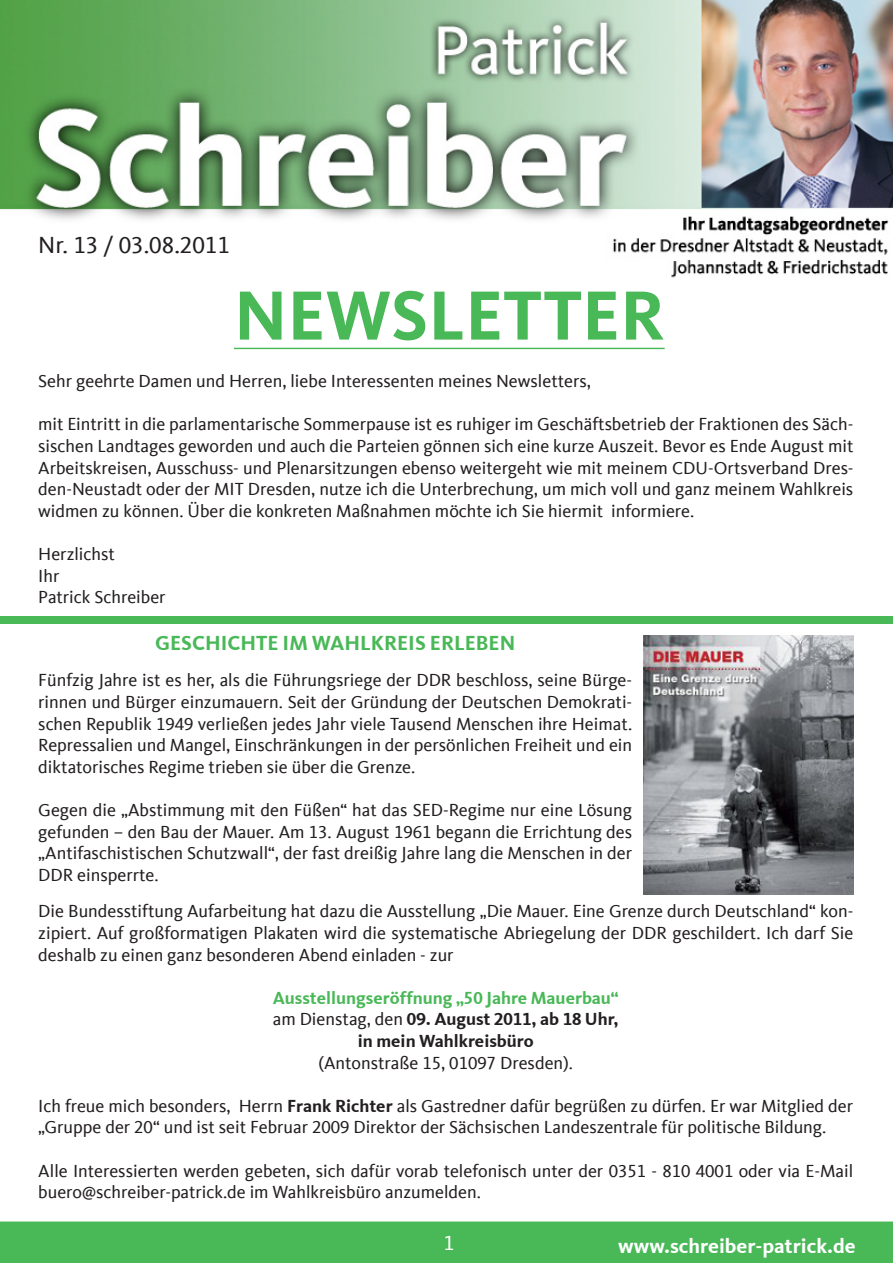
<style>
.page{position:relative;width:893px;height:1263px;background:#fff}
.page>*{position:absolute;margin:0;border:0;box-sizing:border-box;transform-origin:0 0}
.t1{font:700 72px "CDU Kievit Tab";color:#49b857}
.t2{font:24px "CDU Kievit Tab";color:#231f20}
.t3{font:700 21px "CDU Kievit Tab";color:#49b857}
.t4{font:700 21px "CDU Kievit Tab";color:#fff}
.t5{font:21px "CDU Kievit Tab";color:#fff}
.t6{font:18px/21.6px "CDU Kievit Tab";color:#231f20;text-align:justify}
.t7{font:700 18px/21.6px "CDU Kievit Tab";color:#231f20;text-align:center}
.s1{color:#49b857}
.s2{font-weight:400}
.s3{font-weight:700}
</style>
<div class="page">
<img style="left:0;top:0;width:893px;height:278px">
<hr style="left:234px;top:348px;width:431px;height:1px;background:#49b857">
<div style="left:0;top:617px;width:893px;height:7px;background:#49b857"></div>
<div style="left:0;top:1221px;width:893px;height:42px;background:#49b857"></div>
<img style="left:643px;top:635px;width:210px;height:259px">
<h2 class="t2" style="left:38px;top:232px;width:193px">Nr. 13 / 03.08.2011</h2>
<h1 class="t1" style="left:234px;top:273px;width:432px">NEWSLETTER</h1>
<p class="t6" style="left:38px;top:371px;width:554px">Sehr geehrte Damen und Herren, liebe Interessenten meines Newsletters,</p>
<p class="t6" style="left:38px;top:414px;width:817px">mit Eintritt in die parlamentarische Sommerpause ist es ruhiger im Geschäftsbetrieb der Fraktionen des Säch&shy;sischen Landtages geworden und auch die Parteien gönnen sich eine kurze Auszeit. Bevor es Ende August mit Arbeitskreisen, Ausschuss- und Plenarsitzungen ebenso weitergeht wie mit meinem CDU-Ortsverband Dres&shy;den-Neustadt oder der MIT Dresden, nutze ich die Unterbrechung, um mich voll und ganz meinem Wahlkreis widmen zu können. Über die konkreten Maßnahmen möchte ich Sie hiermit informiere.</p>
<p class="t6" style="left:38px;top:543px;width:129px;text-align:left">Herzlichst<br>Ihr<br>Patrick Schreiber</p>
<p class="t3" style="left:155px;top:630px;width:362px">GESCHICHTE IM WAHLKREIS ERLEBEN</p>
<p class="t6" style="left:38px;top:670px;width:595px">Fünfzig Jahre ist es her, als die Führungsriege der DDR beschloss, seine Bürge&shy;rinnen und Bürger einzumauern. Seit der Gründung der Deutschen Demokrati&shy;schen Republik 1949 verließen jedes Jahr viele Tausend Menschen ihre Heimat.<br>Repressalien und Mangel, Einschränkungen in der persönlichen Freiheit und ein diktatorisches Regime trieben sie über die Grenze.</p>
<p class="t6" style="left:38px;top:799px;width:595px">Gegen die „Abstimmung mit den Füßen“ hat das SED-Regime nur eine Lösung gefunden – den Bau der Mauer. Am 13. August 1961 begann die Errichtung des „Antifaschistischen Schutzwall“, der fast dreißig Jahre lang die Menschen in der DDR einsperrte.</p>
<p class="t6" style="left:38px;top:901px;width:817px">Die Bundesstiftung Aufarbeitung hat dazu die Ausstellung „Die Mauer. Eine Grenze durch Deutschland“ kon&shy;zipiert. Auf großformatigen Plakaten wird die systematische Abriegelung der DDR geschildert. Ich darf Sie deshalb zu einen ganz besonderen Abend einladen - zur</p>
<p class="t7" style="left:273px;top:987px;width:348px"><span class="s1">Ausstellungseröffnung „50 Jahre Mauerbau“ </span><span class="s2">am Dienstag, den</span> 09. August 2011, ab 18 Uhr, in mein Wahlkreisbüro</p>
<p class="t6" style="left:318px;top:1052px;width:256px">(Antonstraße 15, 01097 Dresden).</p>
<p class="t6" style="left:38px;top:1095px;width:816px">Ich freue mich besonders, Herrn <span class="s3">Frank Richter</span> als Gastredner dafür begrüßen zu dürfen. Er war Mitglied der „Gruppe der 20“ und ist seit Februar 2009 Direktor der Sächsischen Landeszentrale für politische Bildung.</p>
<p class="t6" style="left:38px;top:1160px;width:816px">Alle Interessierten werden gebeten, sich dafür vorab telefonisch unter der 0351 - 810 4001 oder via E-Mail buero@schreiber-patrick.de im Wahlkreisbüro anzumelden.</p>
<p class="t5" style="left:443px;top:1231px;width:12px">1</p>
<p class="t4" style="left:618px;top:1234px;width:239px">www.schreiber-patrick.de</p>
</div>
